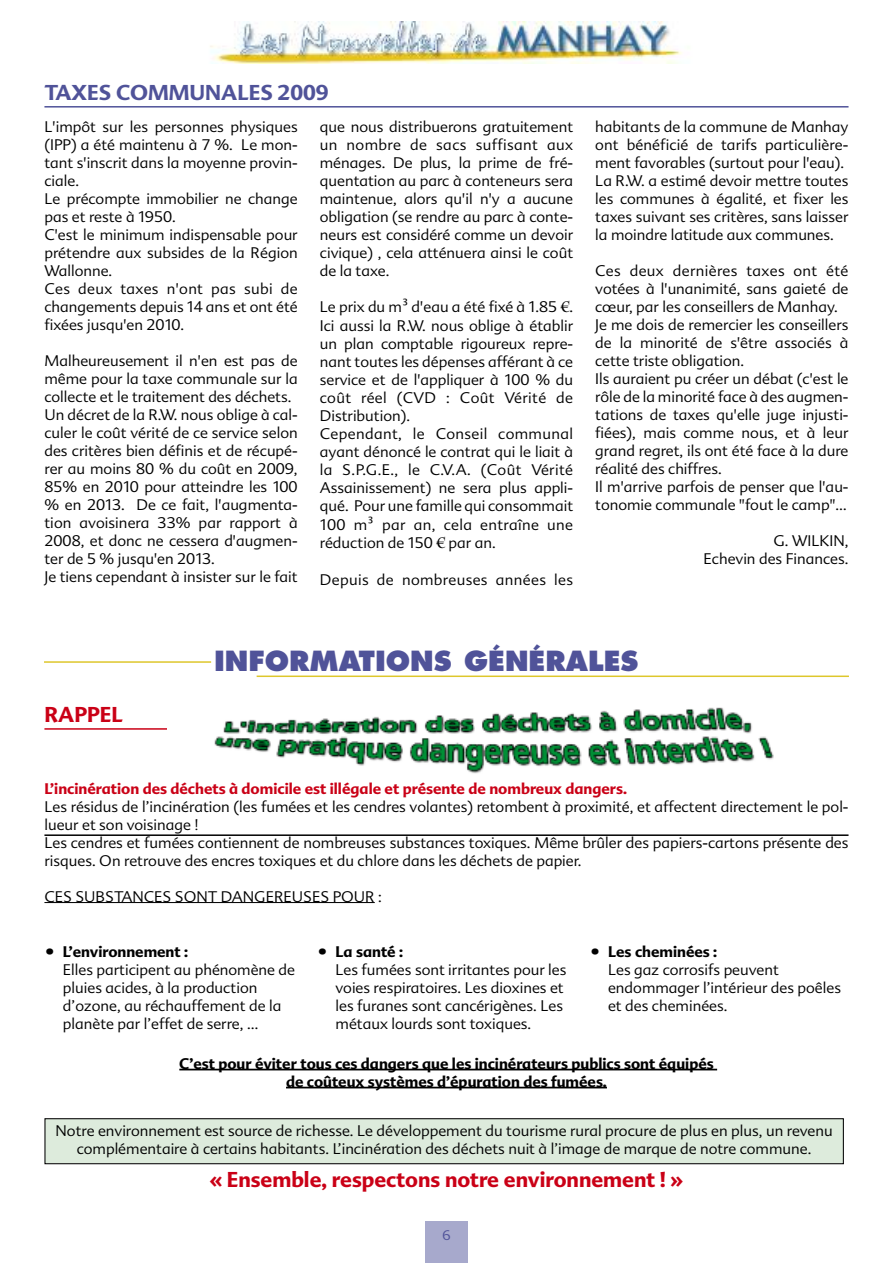
<style>
.page{position:relative;width:893px;height:1263px;background:#fff}
.page>*{position:absolute;margin:0;border:0;box-sizing:border-box;transform-origin:0 0}
.t1{font:800 27px "Futura";color:#505399}
.t2{font:700 21px "Advert";color:#ca0016}
.t3{font:700 21px "Advert";color:#505399}
.t4{font:300 15px/18px "Advert";color:#000}
.t5{font:700 15px/18px "Advert";color:#000;text-align:center}
.t6{font:700 15px "Advert";color:#ca0016}
.t7{font:300 15px "Advert";letter-spacing:.025em;color:#000}
.t8{font:300 13.5px "Advert";color:#505399}
.s1{font-family:"Lucida Grande";font-weight:400}
.s2{font-family:"Charlemagne Std";font-weight:700}
</style>
<div class="page">
<img style="left:210px;top:21px;width:472px;height:43px">
<div style="left:425px;top:1220px;width:43px;height:43px;background:#a7a9cc"></div>
<hr style="left:44px;top:728px;width:804px;height:2px;background:#ca0016">
<hr style="left:44px;top:661px;width:167px;height:2px;background:#dec72c">
<hr style="left:257px;top:675px;width:592px;height:2px;background:#dec72c">
<hr style="left:44px;top:834px;width:804px;height:2px;background:#000">
<hr style="left:44px;top:902px;width:331px;height:1px;background:#000">
<hr style="left:179px;top:1069px;width:538px;height:1px;background:#000">
<hr style="left:286px;top:1087px;width:321px;height:1px;background:#000">
<div style="left:45px;top:1119px;width:798px;height:44px;background:#ddebdc"></div>
<div style="left:44px;top:1118px;width:800px;height:46px;border:1px solid #000"></div>
<hr style="left:44px;top:106px;width:804px;height:2px;background:#505399">
<div style="left:167px;top:703px;width:683px;height:78px;background:#fff"></div>
<img style="left:214px;top:707px;width:560px;height:67px">
<h2 class="t3" style="left:44px;top:80px;width:286px">TAXES COMMUNALES 2009</h2>
<p class="t4" style="left:44px;top:118px;width:255px">L'impôt sur les personnes physiques (IPP) a été maintenu à 7 %. Le mon&shy;tant s'inscrit dans la moyenne provin&shy;ciale.<br>Le précompte immobilier ne change pas et reste à 1950.<br>C'est le minimum indispensable pour prétendre aux subsides de la Région<br>Wallonne.<br>Ces deux taxes n'ont pas subi de changements depuis 14 ans et ont été fixées jusqu'en 2010.</p>
<p class="t4" style="left:44px;top:352px;width:255px">Malheureusement il n'en est pas de même pour la taxe communale sur la collecte et le traitement des déchets.<br>Un décret de la R.W. nous oblige à cal&shy;culer le coût vérité de ce service selon des critères bien définis et de récupé&shy;rer au moins 80 % du coût en 2009, 85% en 2010 pour atteindre les 100 % en 2013. De ce fait, l'augmenta&shy;tion avoisinera 33% par rapport à 2008, et donc ne cessera d'augmen&shy;ter de 5 % jusqu'en 2013.<br>Je tiens cependant à insister sur le fait</p>
<p class="t4" style="left:320px;top:118px;width:255px;text-align:justify">que nous distribuerons gratuitement un nombre de sacs suffisant aux ménages. De plus, la prime de fré&shy;quentation au parc à conteneurs sera maintenue, alors qu'il n'y a aucune obligation (se rendre au parc à conte&shy;neurs est considéré comme un devoir civique) , cela atténuera ainsi le coût de la taxe.</p>
<p class="t4" style="left:320px;top:298px;width:255px">Le prix du m<span class="s1">³</span> d'eau a été fixé à 1.85 <span class="s2">€</span>.<br>Ici aussi la R.W. nous oblige à établir un plan comptable rigoureux repre&shy;nant toutes les dépenses afférant à ce service et de l'appliquer à 100 % du coût réel (CVD : Coût Vérité de<br>Distribution).<br>Cependant, le Conseil communal ayant dénoncé le contrat qui le liait à la S.P.G.E., le C.V.A. (Coût Vérité<br>Assainissement) ne sera plus appli&shy;qué. Pour une famille qui consommait<br>100 m<span class="s1">³</span> par an, cela entraîne une réduction de 150 <span class="s2">€</span> par an.</p>
<p class="t7" style="left:320px;top:571px;width:255px">Depuis de nombreuses années les</p>
<p class="t4" style="left:595px;top:118px;width:255px">habitants de la commune de Manhay ont bénéficié de tarifs particulière&shy;ment favorables (surtout pour l'eau).<br>La R.W. a estimé devoir mettre toutes les communes à égalité, et fixer les taxes suivant ses critères, sans laisser la moindre latitude aux communes.</p>
<p class="t4" style="left:595px;top:262px;width:255px">Ces deux dernières taxes ont été votées à l'unanimité, sans gaieté de cœur, par les conseillers de Manhay.<br>Je me dois de remercier les conseillers de la minorité de s'être associés à cette triste obligation.<br>Ils auraient pu créer un débat (c'est le rôle de la minorité face à des augmen&shy;tations de taxes qu'elle juge injusti&shy;fiées), mais comme nous, et à leur grand regret, ils ont été face à la dure réalité des chiffres.<br>Il m'arrive parfois de penser que l'au&shy;tonomie communale "fout le camp"…</p>
<p class="t4" style="left:703px;top:532px;width:146px;text-align:right">G. WILKIN,<br>Echevin des Finances.</p>
<h2 class="t2" style="left:44px;top:702px;width:80px">RAPPEL</h2>
<h1 class="t1" style="left:214px;top:649px;width:426px">INFORMATIONS GÉNÉRALES</h1>
<p class="t6" style="left:44px;top:780px;width:584px">L’incinération des déchets à domicile est illégale et présente de nombreux dangers.</p>
<p class="t4" style="left:44px;top:797px;width:806px">Les résidus de l’incinération (les fumées et les cendres volantes) retombent à proximité, et affectent directement le pol&shy;lueur et son voisinage !<br>Les cendres et fumées contiennent de nombreuses substances toxiques. Même brûler des papiers-cartons présente des risques. On retrouve des encres toxiques et du chlore dans les déchets de papier.</p>
<p class="t4" style="left:44px;top:887px;width:339px">CES SUBSTANCES SONT DANGEREUSES POUR :</p>
<p class="t5" style="left:46px;top:943px;width:144px">• L’environnement :</p>
<p class="t4" style="left:63px;top:961px;width:234px">Elles participent au phénomène de pluies acides, à la production d’ozone, au réchauffement de la planète par l’effet de serre, …</p>
<p class="t5" style="left:318px;top:943px;width:86px">• La santé :</p>
<p class="t4" style="left:335px;top:961px;width:232px">Les fumées sont irritantes pour les voies respiratoires. Les dioxines et les furanes sont cancérigènes. Les métaux lourds sont toxiques.</p>
<p class="t5" style="left:591px;top:943px;width:128px">• Les cheminées :</p>
<p class="t4" style="left:608px;top:961px;width:234px">Les gaz corrosifs peuvent endommager l’intérieur des poêles et des cheminées.</p>
<p class="t5" style="left:179px;top:1054px;width:536px">C’est pour éviter tous ces dangers que les incinérateurs publics sont équipés de coûteux systèmes d’épuration des fumées.</p>
<p class="t4" style="left:56px;top:1122px;width:779px;text-align:center">Notre environnement est source de richesse. Le développement du tourisme rural procure de plus en plus, un revenu complémentaire à certains habitants. L’incinération des déchets nuit à l’image de marque de notre commune.</p>
<h2 class="t2" style="left:210px;top:1167px;width:475px">« Ensemble, respectons notre environnement ! »</h2>
<p class="t8" style="left:442px;top:1227px;width:10px">6</p>
</div>
